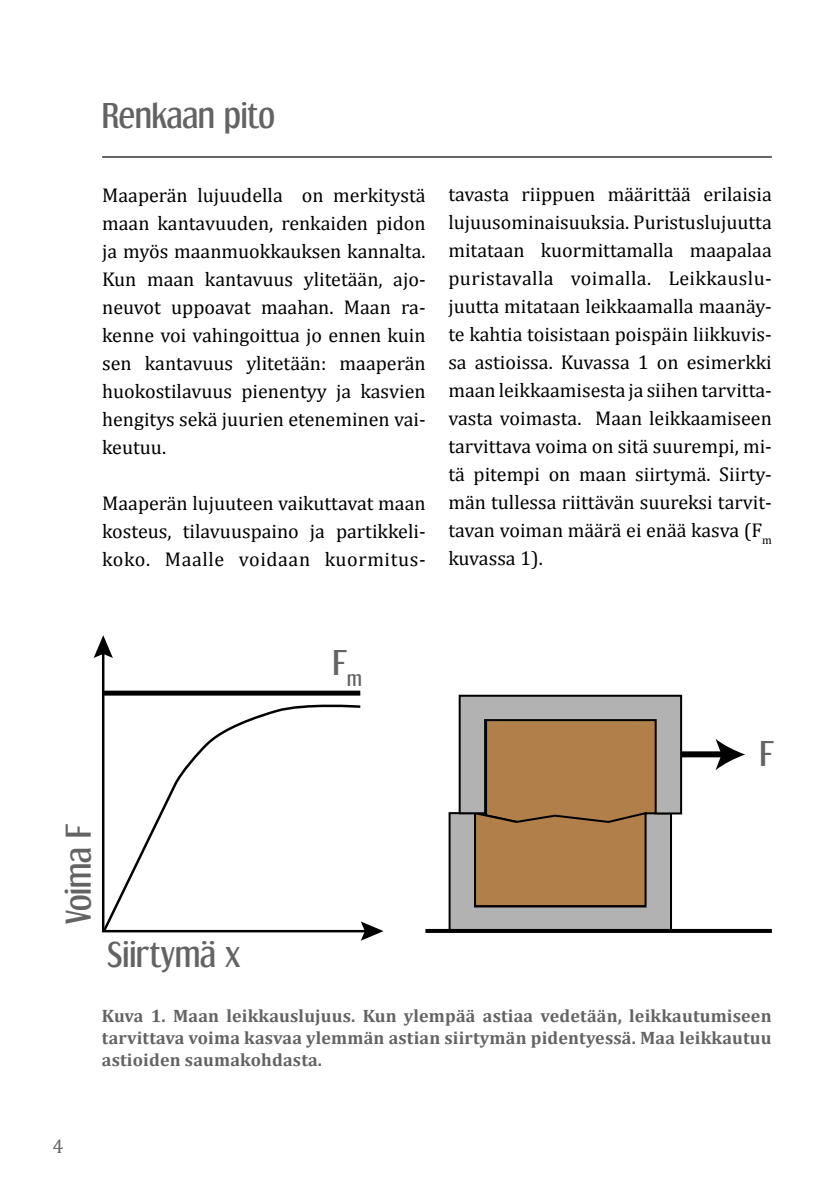
<style>
.page{position:relative;width:840px;height:1191px;background:#fff}
.page>*{position:absolute;margin:0;border:0;box-sizing:border-box;transform-origin:0 0}
.t1{font:32px "Dream Orphanage Rg";color:#646363}
.t2{font:20px/28px "Cambria";color:#000;text-align:justify}
.t3{font:20px "Cambria";color:#646363}
.t4{font:700 18px/22px "Cambria";letter-spacing:.01em;color:#646363;text-align:justify}
</style>
<div class="page">
<svg style="left:102px;top:658px;width:259px;height:45px"></svg>
<svg style="left:361px;top:922px;width:22px;height:18px"></svg>
<svg style="left:94px;top:635px;width:19px;height:23px"></svg>
<svg style="left:102px;top:703px;width:260px;height:230px"></svg>
<div style="left:104px;top:690px;width:256px;height:5px;background:#000"></div>
<svg style="left:447px;top:694px;width:235px;height:235px;background:#aa8e70"></svg>
<div style="left:680px;top:751px;width:43px;height:6px;background:#000"></div>
<svg style="left:715px;top:739px;width:29px;height:31px"></svg>
<hr style="left:425px;top:929px;width:346px;height:4px;background:#000">
<hr style="left:102px;top:156px;width:669px;height:2px;background:#646363">
<h1 class="t1" style="left:102px;top:96px;width:174px">Renkaan pito</h1>
<p class="t2" style="left:102px;top:181px;width:325px">Maaperän lujuudella on merkitystä maan kantavuuden, renkaiden pidon ja myös maanmuokkauksen kannalta.<br>Kun maan kantavuus ylitetään, ajo&shy;neuvot uppoavat maahan. Maan ra&shy;kenne voi vahingoittua jo ennen kuin sen kantavuus ylitetään: maaperän huokostilavuus pienentyy ja kasvien hengitys sekä juurien eteneminen vai&shy;keutuu.</p>
<p class="t2" style="left:102px;top:489px;width:325px">Maaperän lujuuteen vaikuttavat maan kosteus, tilavuuspaino ja partikkeli&shy;koko. Maalle voidaan kuormitus-</p>
<p class="t2" style="left:448px;top:180px;width:325px">tavasta riippuen määrittää erilaisia lujuusominaisuuksia. Puristuslujuutta mitataan kuormittamalla maapalaa puristavalla voimalla. Leikkauslu&shy;juutta mitataan leikkaamalla maanäy&shy;te kahtia toisistaan poispäin liikkuvis&shy;sa astioissa. Kuvassa 1 on esimerkki maan leikkaamisesta ja siihen tarvitta&shy;vasta voimasta. Maan leikkaamiseen tarvittava voima on sitä suurempi, mi&shy;tä pitempi on maan siirtymä. Siirty&shy;män tullessa riittävän suureksi tarvit&shy;tavan voiman määrä ei enää kasva (F<sub>m </sub>kuvassa 1).</p>
<h1 class="t1" style="left:333px;top:643px;width:30px">F<sub>m</sub></h1>
<h1 class="t1" style="left:759px;top:734px;width:16px">F</h1>
<h1 class="t1" style="left:59px;top:924px;width:102px;rotate:-90deg">Voima F</h1>
<h1 class="t1" style="left:107px;top:935px;width:134px">Siirtymä x</h1>
<p class="t4" style="left:102px;top:1004px;width:670px">Kuva 1. Maan leikkauslujuus. Kun ylempää astiaa vedetään, leikkautumiseen tarvittava voima kasvaa ylemmän astian siirtymän pidentyessä. Maa leikkautuu astioiden saumakohdasta.</p>
<p class="t3" style="left:52px;top:1134px;width:13px">4</p>
</div>
